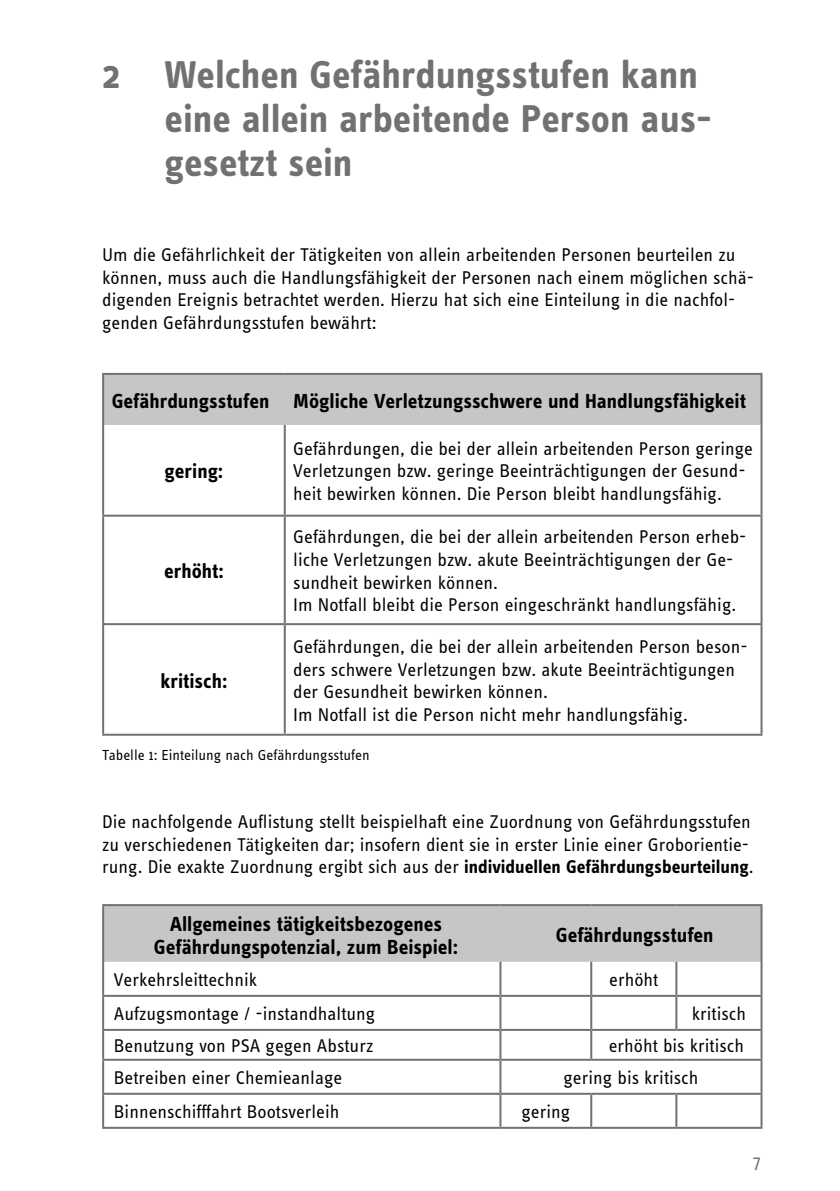
<style>
.page{position:relative;width:840px;height:1191px;background:#fff}
.page>*{position:absolute;margin:0;border:0;box-sizing:border-box;transform-origin:0 0}
.t1{font:700 40px/44px "Info OT Text";color:#707173}
.t2{font:700 21px/22.6px "Info OT Text";color:#000;text-align:center}
.t3{font:19px/22.6px "Info OT Text";color:#000}
.t4{font:19px "Info OT Text";color:#707173}
.t5{font:15px "Info OT Text";color:#000}
.s1{font-weight:700}
</style>
<div class="page">
<div style="left:104px;top:906px;width:656px;height:55px;background:#c5c6c8"></div>
<hr style="left:102px;top:961px;width:2px;height:33px;background:#707173">
<hr style="left:499px;top:961px;width:2px;height:33px;background:#707173">
<hr style="left:590px;top:961px;width:2px;height:33px;background:#707173">
<hr style="left:675px;top:961px;width:2px;height:33px;background:#707173">
<hr style="left:760px;top:961px;width:2px;height:33px;background:#707173">
<hr style="left:102px;top:994px;width:398px;height:2px;background:#707173">
<hr style="left:102px;top:996px;width:2px;height:33px;background:#707173">
<hr style="left:500px;top:994px;width:91px;height:2px;background:#707173">
<hr style="left:499px;top:996px;width:2px;height:33px;background:#707173">
<hr style="left:591px;top:994px;width:85px;height:2px;background:#707173">
<hr style="left:590px;top:996px;width:2px;height:33px;background:#707173">
<hr style="left:676px;top:994px;width:86px;height:2px;background:#707173">
<hr style="left:675px;top:996px;width:2px;height:33px;background:#707173">
<hr style="left:760px;top:996px;width:2px;height:33px;background:#707173">
<hr style="left:102px;top:1029px;width:398px;height:2px;background:#707173">
<hr style="left:102px;top:1031px;width:2px;height:27px;background:#707173">
<hr style="left:500px;top:1029px;width:91px;height:2px;background:#707173">
<hr style="left:499px;top:1031px;width:2px;height:27px;background:#707173">
<hr style="left:591px;top:1029px;width:85px;height:2px;background:#707173">
<hr style="left:590px;top:1031px;width:2px;height:27px;background:#707173">
<hr style="left:676px;top:1029px;width:86px;height:2px;background:#707173">
<hr style="left:760px;top:1031px;width:2px;height:27px;background:#707173">
<hr style="left:102px;top:1058px;width:398px;height:2px;background:#707173">
<hr style="left:102px;top:1060px;width:2px;height:32px;background:#707173">
<hr style="left:500px;top:1058px;width:91px;height:2px;background:#707173">
<hr style="left:499px;top:1060px;width:2px;height:32px;background:#707173">
<hr style="left:591px;top:1058px;width:85px;height:2px;background:#707173">
<hr style="left:676px;top:1058px;width:86px;height:2px;background:#707173">
<hr style="left:760px;top:1060px;width:2px;height:32px;background:#707173">
<hr style="left:102px;top:1092px;width:398px;height:2px;background:#707173">
<hr style="left:102px;top:1094px;width:2px;height:32px;background:#707173">
<hr style="left:500px;top:1092px;width:91px;height:2px;background:#707173">
<hr style="left:499px;top:1094px;width:2px;height:32px;background:#707173">
<hr style="left:591px;top:1092px;width:85px;height:2px;background:#707173">
<hr style="left:590px;top:1094px;width:2px;height:32px;background:#707173">
<hr style="left:676px;top:1092px;width:86px;height:2px;background:#707173">
<hr style="left:675px;top:1094px;width:2px;height:32px;background:#707173">
<hr style="left:760px;top:1094px;width:2px;height:32px;background:#707173">
<hr style="left:102px;top:1126px;width:398px;height:2px;background:#707173">
<hr style="left:500px;top:1126px;width:91px;height:2px;background:#707173">
<hr style="left:591px;top:1126px;width:85px;height:2px;background:#707173">
<hr style="left:676px;top:1126px;width:86px;height:2px;background:#707173">
<hr style="left:102px;top:904px;width:398px;height:2px;background:#707173">
<hr style="left:102px;top:906px;width:2px;height:55px;background:#707173">
<hr style="left:500px;top:904px;width:91px;height:2px;background:#707173">
<hr style="left:591px;top:904px;width:85px;height:2px;background:#707173">
<hr style="left:676px;top:904px;width:86px;height:2px;background:#707173">
<hr style="left:760px;top:906px;width:2px;height:55px;background:#707173">
<div style="left:104px;top:375px;width:656px;height:50px;background:#c5c6c8"></div>
<hr style="left:102px;top:425px;width:2px;height:89px;background:#707173">
<hr style="left:283px;top:425px;width:2px;height:89px;background:#707173">
<hr style="left:760px;top:425px;width:2px;height:89px;background:#707173">
<hr style="left:102px;top:514px;width:182px;height:2px;background:#707173">
<hr style="left:102px;top:516px;width:2px;height:107px;background:#707173">
<hr style="left:284px;top:514px;width:478px;height:2px;background:#707173">
<hr style="left:283px;top:516px;width:2px;height:107px;background:#707173">
<hr style="left:760px;top:516px;width:2px;height:107px;background:#707173">
<hr style="left:102px;top:623px;width:182px;height:2px;background:#707173">
<hr style="left:102px;top:625px;width:2px;height:108px;background:#707173">
<hr style="left:284px;top:623px;width:478px;height:2px;background:#707173">
<hr style="left:283px;top:625px;width:2px;height:108px;background:#707173">
<hr style="left:760px;top:625px;width:2px;height:108px;background:#707173">
<hr style="left:102px;top:733px;width:182px;height:2px;background:#707173">
<hr style="left:284px;top:733px;width:478px;height:2px;background:#707173">
<hr style="left:102px;top:373px;width:182px;height:2px;background:#707173">
<hr style="left:102px;top:375px;width:2px;height:50px;background:#707173">
<hr style="left:284px;top:373px;width:478px;height:2px;background:#707173">
<hr style="left:760px;top:375px;width:2px;height:50px;background:#707173">
<h1 class="t1" style="left:164px;top:52px;width:548px;text-indent:-62px">2 Welchen Gefährdungsstufen kann eine allein arbeitende Person aus&shy;gesetzt sein</h1>
<p class="t3" style="left:102px;top:243px;width:653px">Um die Gefährlichkeit der Tätigkeiten von allein arbeitenden Personen beurteilen zu können, muss auch die Handlungsfähigkeit der Personen nach einem möglichen schä&shy;digenden Ereignis betrachtet werden. Hierzu hat sich eine Einteilung in die nachfol&shy;genden Gefährdungsstufen bewährt:</p>
<p class="t2" style="left:112px;top:389px;width:635px">Gefährdungsstufen Mögliche Verletzungsschwere und Handlungsfähigkeit</p>
<p class="t2" style="left:164px;top:459px;width:60px">gering:</p>
<p class="t2" style="left:164px;top:559px;width:61px">erhöht:</p>
<p class="t2" style="left:160px;top:669px;width:68px">kritisch:</p>
<p class="t3" style="left:293px;top:436px;width:461px">Gefährdungen, die bei der allein arbeitenden Person geringe<br>Verletzungen bzw. geringe Beeinträchtigungen der Gesund&shy;heit bewirken können. Die Person bleibt handlungsfähig.</p>
<p class="t3" style="left:293px;top:525px;width:454px">Gefährdungen, die bei der allein arbeitenden Person erheb&shy;liche Verletzungen bzw. akute Beeinträchtigungen der Ge&shy;sundheit bewirken können.<br>Im Notfall bleibt die Person eingeschränkt handlungsfähig.</p>
<p class="t3" style="left:293px;top:635px;width:455px">Gefährdungen, die bei der allein arbeitenden Person beson&shy;ders schwere Verletzungen bzw. akute Beeinträchtigungen der Gesundheit bewirken können.<br>Im Notfall ist die Person nicht mehr handlungsfähig.</p>
<p class="t5" style="left:102px;top:745px;width:269px">Tabelle 1: Einteilung nach Gefährdungsstufen</p>
<p class="t3" style="left:102px;top:810px;width:652px">Die nachfolgende Auflistung stellt beispielhaft eine Zuordnung von Gefährdungsstufen zu verschiedenen Tätigkeiten dar; insofern dient sie in erster Linie einer Groborientie&shy;rung. Die exakte Zuordnung ergibt sich aus der <span class="s1">individuellen Gefährdungsbeurteilung</span>.</p>
<p class="t2" style="left:154px;top:912px;width:305px">Allgemeines tätigkeitsbezogenes<br>Gefährdungspotenzial, zum Beispiel:</p>
<p class="t2" style="left:555px;top:923px;width:159px">Gefährdungsstufen</p>
<p class="t3" style="left:114px;top:968px;width:145px">Verkehrsleittechnik</p>
<p class="t3" style="left:609px;top:968px;width:51px">erhöht</p>
<p class="t3" style="left:114px;top:1002px;width:263px">Aufzugsmontage / -instandhaltung</p>
<p class="t3" style="left:691px;top:1002px;width:56px">kritisch</p>
<p class="t3" style="left:114px;top:1034px;width:261px">Benutzung von PSA gegen Absturz</p>
<p class="t3" style="left:608px;top:1034px;width:137px">erhöht bis kritisch</p>
<p class="t3" style="left:114px;top:1066px;width:230px">Betreiben einer Chemieanlage</p>
<p class="t3" style="left:563px;top:1066px;width:136px">gering bis kritisch</p>
<p class="t3" style="left:114px;top:1100px;width:227px">Binnenschifffahrt Bootsverleih</p>
<p class="t3" style="left:521px;top:1100px;width:50px">gering</p>
<p class="t4" style="left:752px;top:1150px;width:9px">7</p>
</div>
